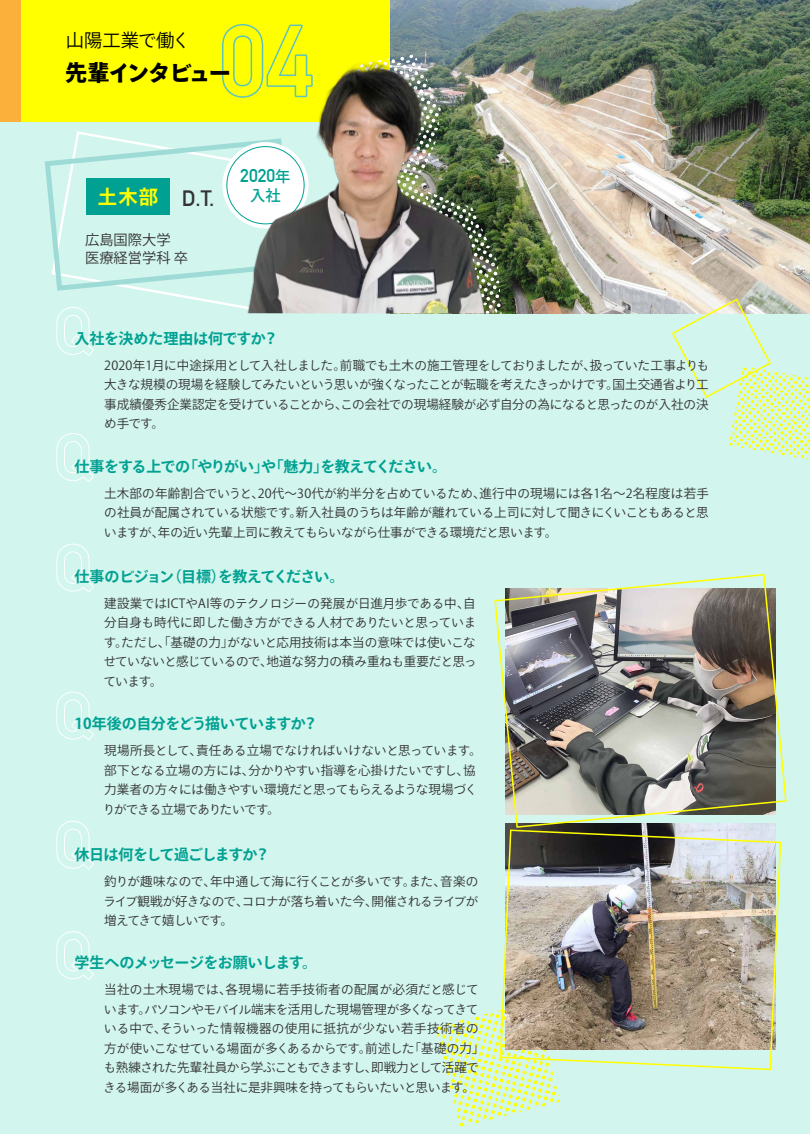
<style>
.page{position:relative;width:810px;height:1134px;background:#d2f5ed}
.page>*{position:absolute;margin:0;border:0;box-sizing:border-box;transform-origin:0 0}
.t1{font:800 22.2px "Ryo Gothic Plus N";letter-spacing:-.06em;color:#000}
.t2{font:700 21.75px "DIN Alternate";color:#333}
.t3{font:700 19.27px "Ryo Gothic Plus N";color:#ff0}
.t4{font:18.3px "Ryo Gothic Plus N";letter-spacing:-.01em;color:#000}
.t5{font:700 18.23px "DIN Alternate";color:#00a192}
.t6{font:500 15.23px "Ryo Gothic Plus N";color:#00a192}
.t7{font:700 15px "Ryo Gothic Plus N";letter-spacing:-.04em;color:#00a192}
.t8{font:700 15px "Ryo Gothic Plus N";letter-spacing:-.06em;color:#00a192}
.t9{font:700 15px "Ryo Gothic Plus N";letter-spacing:-.01em;color:#00a192}
.t10{font:14.25px/18.8px "Ryo Gothic Plus N";color:#333}
.t11{font:12.52px/19.5px "Ryo Gothic Plus N";letter-spacing:-.02em;color:#333;text-align:justify}
.s1{font-family:"Ryo Gothic Plus N";font-weight:500;font-size:15.23px}
</style>
<div class="page">
<div style="left:0;top:0;width:810px;height:122px;background:#ff0"></div>
<div style="left:0;top:0;width:20px;height:122px;background:#fbb03b"></div>
<svg style="left:436px;top:1010px;width:124px;height:117px"></svg>
<img style="left:391px;top:0;width:419px;height:314px">
<svg style="left:222px;top:24px;width:81px;height:73px"></svg>
<svg style="left:56px;top:433px;width:38px;height:49px"></svg>
<svg style="left:56px;top:544px;width:38px;height:48px"></svg>
<svg style="left:76px;top:131px;width:160px;height:176px"></svg>
<svg style="left:45px;top:136px;width:191px;height:157px"></svg>
<div style="left:86px;top:179px;width:84px;height:36px;background:#00a192"></div>
<img style="left:494px;top:573px;width:293px;height:256px">
<img style="left:499px;top:829px;width:283px;height:242px">
<svg style="left:671px;top:298px;width:139px;height:162px"></svg>
<svg style="left:56px;top:692px;width:38px;height:48px"></svg>
<svg style="left:56px;top:821px;width:38px;height:48px"></svg>
<svg style="left:56px;top:931px;width:38px;height:49px"></svg>
<svg style="left:56px;top:307px;width:38px;height:49px"></svg>
<svg style="left:222px;top:142px;width:87px;height:86px"></svg>
<img style="left:498px;top:54px;width:8px;height:260px">
<img style="left:236px;top:44px;width:262px;height:270px">
<h3 class="t4" style="left:66px;top:29px;width:126px">山陽工業で働く</h3>
<h1 class="t1" style="left:65px;top:58px;width:167px">先輩インタビュー</h1>
<h3 class="t3" style="left:98px;top:185px;width:62px">土木部</h3>
<h2 class="t2" style="left:182px;top:182px;width:34px">D.T.</h2>
<p class="t10" style="left:85px;top:231px;width:105px">広島国際大学医療経営学科 卒</p>
<h3 class="t5" style="left:240px;top:162px;width:52px">2020<span class="s1">年</span></h3>
<p class="t6" style="left:250px;top:186px;width:32px">入社</p>
<p class="t9" style="left:75px;top:328px;width:205px">入社を決めた理由は何ですか？</p>
<p class="t11" style="left:104px;top:356px;width:607px">2020年1月に中途採用として入社しました。前職でも土木の施工管理をしておりましたが、扱っていた工事よりも大きな規模の現場を経験してみたいという思いが強くなったことが転職を考えたきっかけです。国土交通省より工事成績優秀企業認定を受けていることから、この会社での現場経験が必ず自分の為になると思ったのが入社の決め手です。</p>
<p class="t7" style="left:75px;top:456px;width:374px">仕事をする上での「やりがい」や「魅力」を教えてください。</p>
<p class="t11" style="left:104px;top:484px;width:606px">土木部の年齢割合でいうと、20代～30代が約半分を占めているため、進行中の現場には各1名～2名程度は若手の社員が配属されている状態です。新入社員のうちは年齢が離れている上司に対して聞きにくいこともあると思いますが、年の近い先輩上司に教えてもらいながら仕事ができる環境だと思います。</p>
<p class="t7" style="left:75px;top:567px;width:272px">仕事のビジョン（目標）を教えてください。</p>
<p class="t11" style="left:103px;top:594px;width:375px">建設業ではICTやAI等のテクノロジーの発展が日進月歩である中、自分自身も時代に即した働き方ができる人材でありたいと思っています。ただし、「基礎の力」がないと応用技術は本当の意味では使いこなせていないと感じているので、地道な努力の積み重ねも重要だと思っています。</p>
<p class="t7" style="left:75px;top:714px;width:245px">10年後の自分をどう描いていますか？</p>
<p class="t11" style="left:103px;top:742px;width:380px;text-align:left">現場所長として、責任ある立場でなければいけないと思っています。部下となる立場の方には、分かりやすい指導を心掛けたいですし、協力業者の方々には働きやすい環境だと思ってもらえるような現場づくりができる立場でありたいです。</p>
<p class="t8" style="left:75px;top:845px;width:197px">休日は何をして過ごしますか？</p>
<p class="t11" style="left:103px;top:873px;width:377px">釣りが趣味なので、年中通して海に行くことが多いです。また、音楽のライブ観戦が好きなので、コロナが落ち着いた今、開催されるライブが増えてきて嬉しいです。</p>
<p class="t7" style="left:75px;top:953px;width:244px">学生へのメッセージをお願いします。</p>
<p class="t11" style="left:103px;top:980px;width:383px;text-align:left">当社の土木現場では、各現場に若手技術者の配属が必須だと感じています。パソコンやモバイル端末を活用した現場管理が多くなってきている中で、そういった情報機器の使用に抵抗が少ない若手技術者の方が使いこなせている場面が多くあるからです。前述した「基礎の力」も熟練された先輩社員から学ぶこともできますし、即戦力として活躍できる場面が多くある当社に是非興味を持ってもらいたいと思います。</p>
</div>
